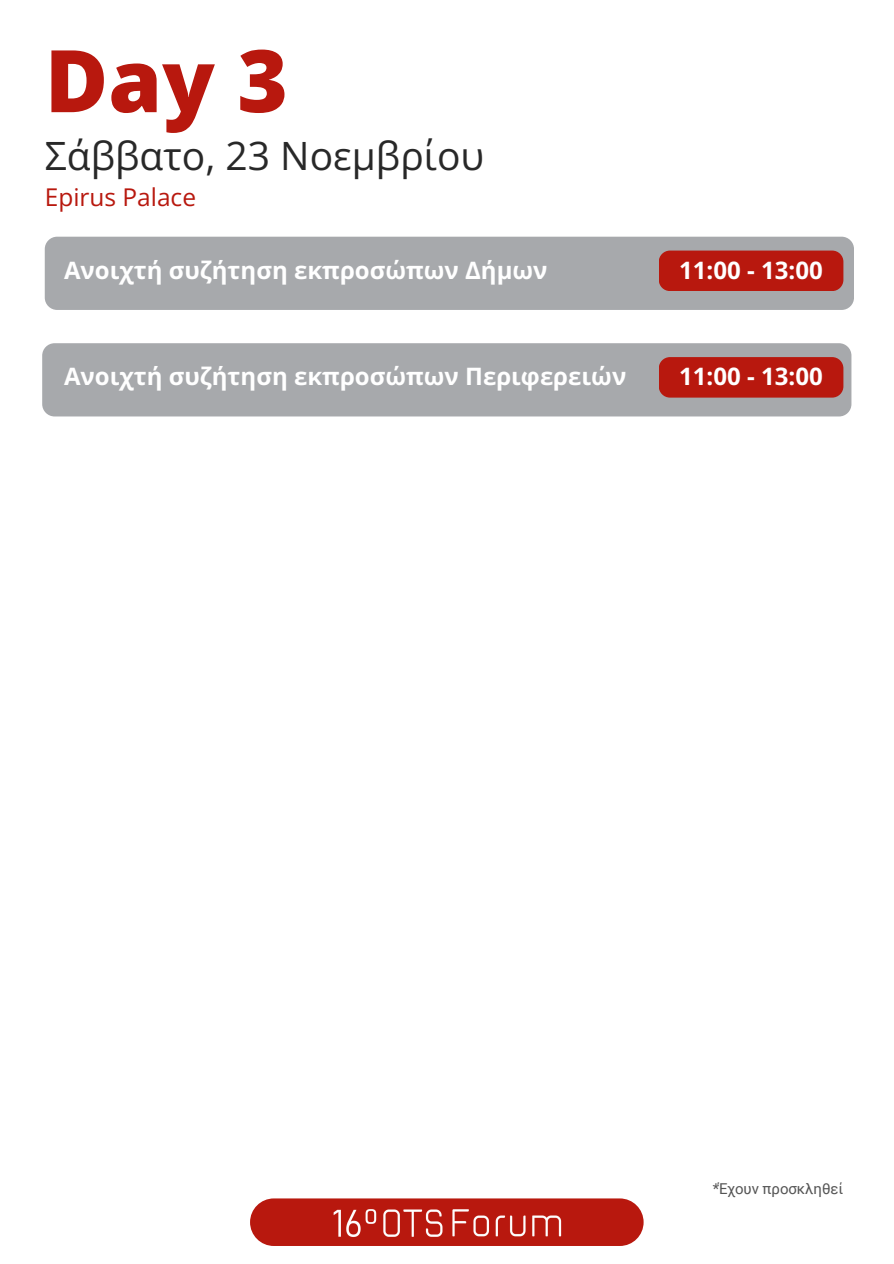
<style>
.page{position:relative;width:894px;height:1264px;background:#fff}
.page>*{position:absolute;margin:0;border:0;box-sizing:border-box;transform-origin:0 0}
.t1{font:800 86.4px "Open Sans";color:#b8180e}
.t2{font:39px "Open Sans";color:#282828}
.t3{font:24.45px "Open Sans";color:#b8180e}
.t4{font:700 24px "Open Sans";color:#fff}
.t5{font:15px "Roboto";color:#545454}
</style>
<div class="page">
<div style="left:45px;top:237px;width:808px;height:73px;background:#a7a9ac;border-radius:12px"></div>
<div style="left:250px;top:1198px;width:393px;height:47px;background:#b8180e;border-radius:24px"></div>
<img style="left:333px;top:1209px;width:228px;height:28px">
<div style="left:42px;top:343px;width:809px;height:73px;background:#a7a9ac;border-radius:12px"></div>
<div style="left:658px;top:250px;width:185px;height:41px;background:#b8180e;border-radius:11px"></div>
<div style="left:658px;top:357px;width:185px;height:40px;background:#b8180e;border-radius:11px"></div>
<h1 class="t1" style="left:45px;top:20px;width:244px">Day 3</h1>
<h2 class="t2" style="left:45px;top:128px;width:441px">Σάββατο, 23 Νοεμβρίου</h2>
<h4 class="t3" style="left:45px;top:180px;width:153px">Epirus Palace</h4>
<h3 class="t4" style="left:64px;top:253px;width:485px">Ανοιχτή συζήτηση εκπροσώπων Δήμων</h3>
<h3 class="t4" style="left:64px;top:359px;width:563px">Ανοιχτή συζήτηση εκπροσώπων Περιφερειών</h3>
<p class="t4" style="left:679px;top:253px;width:145px">11:00 - 13:00</p>
<p class="t4" style="left:679px;top:359px;width:145px">11:00 - 13:00</p>
<h3 class="t5" style="left:712px;top:1179px;width:132px">*Έχουν προσκληθεί</h3>
</div>
